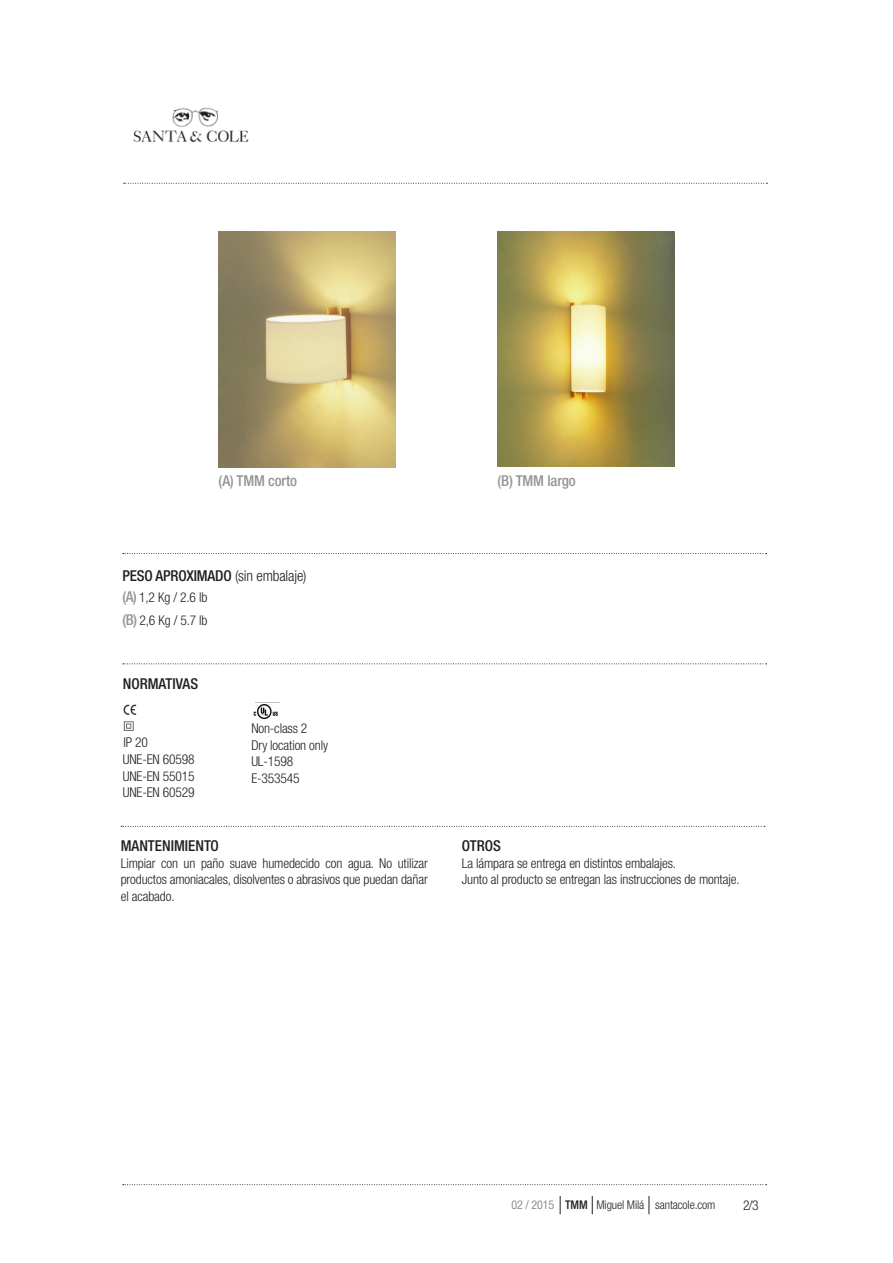
<style>
.page{position:relative;width:893px;height:1263px;background:#fff}
.page>*{position:absolute;margin:0;border:0;box-sizing:border-box;transform-origin:0 0}
.t1{font:500 condensed 15px "Helvetica Neue LT Std";color:#231f20}
.t2{font:500 condensed 15px "Helvetica Neue LT Std";letter-spacing:-.01em;color:#939598}
.t3{font:300 condensed 13.5px/16.5px "Helvetica Neue LT Std";letter-spacing:-.01em;color:#231f20;text-align:justify}
.t4{font:300 condensed 12px "Helvetica Neue LT Std";letter-spacing:-.01em;color:#231f20}
.s1{font-weight:300}
.s2{font-weight:500;font-size:15px;color:#939598}
.s3{color:#6c6d70}
.s4{font-weight:500}
</style>
<div class="page">
<svg style="left:123px;top:663px;width:644px;height:1px"></svg>
<svg style="left:121px;top:826px;width:644px;height:1px"></svg>
<svg style="left:123px;top:1184px;width:644px;height:1px"></svg>
<img style="left:133px;top:107px;width:116px;height:36px">
<img style="left:253px;top:702px;width:27px;height:18px">
<svg style="left:123px;top:721px;width:11px;height:10px"></svg>
<img style="left:123px;top:704px;width:14px;height:11px">
<svg style="left:124px;top:183px;width:643px;height:1px"></svg>
<svg style="left:123px;top:553px;width:644px;height:1px"></svg>
<svg style="left:649px;top:1196px;width:1px;height:18px"></svg>
<svg style="left:592px;top:1196px;width:1px;height:18px"></svg>
<svg style="left:560px;top:1196px;width:1px;height:18px"></svg>
<img style="left:497px;top:231px;width:177px;height:235px">
<img style="left:219px;top:231px;width:176px;height:236px">
<p class="t2" style="left:219px;top:472px;width:80px">(A) TMM corto</p>
<p class="t2" style="left:497px;top:471px;width:80px">(B) TMM largo</p>
<p class="t1" style="left:122px;top:567px;width:186px">PESO APROXIMADO <span class="s1">(sin embalaje)</span></p>
<p class="t3" style="left:122px;top:589px;width:86px"><span class="s2">(A)</span> 1,2 Kg / 2.6 lb</p>
<p class="t3" style="left:122px;top:612px;width:87px"><span class="s2">(B)</span> 2,6 Kg / 5.7 lb</p>
<p class="t1" style="left:123px;top:675px;width:77px">NORMATIVAS</p>
<p class="t3" style="left:123px;top:733px;width:26px">IP 20</p>
<p class="t3" style="left:123px;top:751px;width:73px">UNE-EN 60598</p>
<p class="t3" style="left:123px;top:768px;width:73px">UNE-EN 55015</p>
<p class="t3" style="left:123px;top:784px;width:73px">UNE-EN 60529</p>
<p class="t3" style="left:251px;top:720px;width:58px">Non-class 2</p>
<p class="t3" style="left:251px;top:737px;width:78px">Dry location only</p>
<p class="t3" style="left:251px;top:753px;width:44px">UL-1598</p>
<p class="t3" style="left:251px;top:770px;width:50px">E-353545</p>
<p class="t1" style="left:121px;top:837px;width:100px">MANTENIMIENTO</p>
<p class="t3" style="left:121px;top:854px;width:309px">Limpiar con un paño suave humedecido con agua. No utilizar productos amoniacales, disolventes o abrasivos que puedan dañar el acabado.</p>
<p class="t1" style="left:462px;top:837px;width:41px">OTROS</p>
<p class="t3" style="left:462px;top:854px;width:216px">La lámpara se entrega en distintos embalajes.</p>
<p class="t3" style="left:462px;top:871px;width:279px">Junto al producto se entregan las instrucciones de montaje.</p>
<p class="t4" style="left:511px;top:1198px;width:206px"><span class="s3">02 / 2015</span> <span class="s4">TMM</span> Miguel Milá santacole.com</p>
<p class="t3" style="left:743px;top:1197px;width:17px">2/3</p>
</div>
